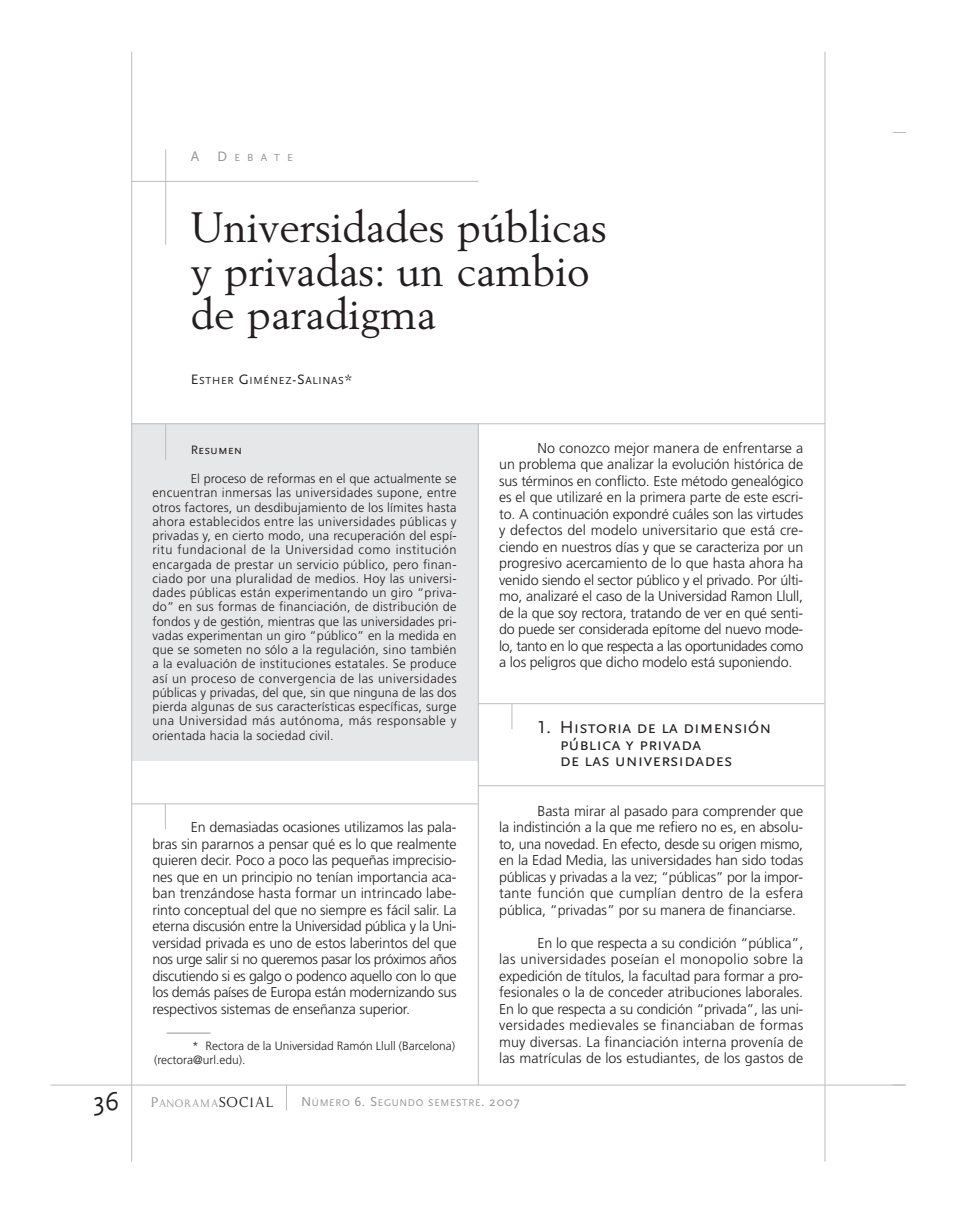
<style>
.page{position:relative;width:957px;height:1212px;background:#fff}
.page>*{position:absolute;margin:0;border:0;box-sizing:border-box;transform-origin:0 0}
.t1{font:42px/43.5px "Berling";color:#231f20}
.t2{font:18px/16.5px "Scala Sans Caps";color:#231f20}
.t3{font:300 14.25px/16.5px "Frutiger";letter-spacing:-.01em;color:#231f20;text-align:justify}
.t4{font:14.25px "Scala Sans Caps";color:#939598}
.t5{font:300 12.75px/14.2px "Frutiger";letter-spacing:.015em;color:#231f20;text-align:justify}
.t6{font:12.75px "Scala Sans Caps";color:#231f20}
.t7{font:12.3px "Kopy Katt Kut";letter-spacing:.07em;color:#939598}
.t8{font:300 12px/14.4px "Frutiger";letter-spacing:-.005em;color:#231f20}
.t9{font:10.65px "Scala Sans Caps";letter-spacing:.065em;color:#231f20}
.t10{font:10.65px "Scala Sans Caps";letter-spacing:.665em;color:#939598}
.t11{font:10.2px "Scala Sans Caps";letter-spacing:.065em;color:#939598}
.s1{font-size:14.25px}
.s2{font-family:"Scala Sans";font-size:27px;color:#231f20}
.s3{font-size:16.5px}
.s4{font-size:16.5px;color:#231f20}
.s5{font-size:13.5px}
.s6{font-family:"Scala Sans";font-size:13.5px}
</style>
<div class="page">
<div style="left:131px;top:424px;width:347px;height:337px;background:#e6e7e8"></div>
<svg style="left:892px;top:132px;width:13px;height:1px"></svg>
<svg style="left:286px;top:1085px;width:1px;height:25px"></svg>
<hr style="left:50px;top:1084px;width:855px;height:1px;background:#bbbdc0">
<hr style="left:131px;top:52px;width:1px;height:1109px;background:#bbbdc0">
<hr style="left:824px;top:52px;width:1px;height:1109px;background:#bbbdc0">
<hr style="left:478px;top:424px;width:1px;height:661px;background:#bbbdc0">
<hr style="left:132px;top:181px;width:346px;height:1px;background:#bbbdc0">
<hr style="left:165px;top:149px;width:1px;height:96px;background:#bbbdc0">
<hr style="left:165px;top:424px;width:1px;height:36px;background:#bbbdc0">
<hr style="left:132px;top:423px;width:693px;height:1px;background:#bbbdc0">
<hr style="left:167px;top:1033px;width:44px;height:1px;background:#939598">
<hr style="left:131px;top:803px;width:347px;height:1px;background:#bbbdc0">
<svg style="left:165px;top:804px;width:1px;height:25px"></svg>
<hr style="left:478px;top:703px;width:346px;height:1px;background:#bbbdc0">
<hr style="left:478px;top:785px;width:346px;height:1px;background:#bbbdc0">
<svg style="left:511px;top:704px;width:1px;height:25px"></svg>
<p class="t4" style="left:191px;top:148px;width:10px">A</p>
<p class="t10" style="left:217px;top:151px;width:77px"><span class="s1">D</span>EBATE</p>
<h1 class="t1" style="left:191px;top:209px;width:417px">Universidades públicas y privadas: un cambio de paradigma</h1>
<p class="t9" style="left:191px;top:374px;width:162px"><span class="s1">E</span>STHER <span class="s1">G</span>IMÉNEZ<span class="s1">-S</span>ALINAS<span class="s1">*</span></p>
<p class="t6" style="left:191px;top:442px;width:53px">Resumen</p>
<p class="t5" style="left:152px;top:472px;width:306px;text-indent:38px">El proceso de reformas en el que actualmente se encuentran inmersas las universidades supone, entre otros factores, un desdibujamiento de los límites hasta ahora establecidos entre las universidades públicas y privadas y, en cierto modo, una recuperación del espí&shy;ritu fundacional de la Universidad como institución encargada de prestar un servicio público, pero finan&shy;ciado por una pluralidad de medios. Hoy las universi&shy;dades públicas están experimentando un giro “priva&shy;do” en sus formas de financiación, de distribución de fondos y de gestión, mientras que las universidades pri&shy;vadas experimentan un giro “público” en la medida en que se someten no sólo a la regulación, sino también a la evaluación de instituciones estatales. Se produce así un proceso de convergencia de las universidades públicas y privadas, del que, sin que ninguna de las dos pierda algunas de sus características específicas, surge una Universidad más autónoma, más responsable y orientada hacia la sociedad civil.</p>
<p class="t3" style="left:152px;top:820px;width:306px;text-indent:38px">En demasiadas ocasiones utilizamos las pala&shy;bras sin pararnos a pensar qué es lo que realmente quieren decir. Poco a poco las pequeñas imprecisio&shy;nes que en un principio no tenían importancia aca&shy;ban trenzándose hasta formar un intrincado labe&shy;rinto conceptual del que no siempre es fácil salir. La eterna discusión entre la Universidad pública y la Uni&shy;versidad privada es uno de estos laberintos del que nos urge salir si no queremos pasar los próximos años discutiendo si es galgo o podenco aquello con lo que los demás países de Europa están modernizando sus respectivos sistemas de enseñanza superior.</p>
<p class="t8" style="left:154px;top:1039px;width:303px;text-indent:38px">* Rectora de la Universidad Ramón Llull (Barcelona) (rectora@url.edu).</p>
<p class="t3" style="left:499px;top:441px;width:306px;text-indent:38px">No conozco mejor manera de enfrentarse a un problema que analizar la evolución histórica de sus términos en conflicto. Este método genealógico es el que utilizaré en la primera parte de este escri&shy;to. A continuación expondré cuáles son las virtudes y defectos del modelo universitario que está cre&shy;ciendo en nuestros días y que se caracteriza por un progresivo acercamiento de lo que hasta ahora ha venido siendo el sector público y el privado. Por últi&shy;mo, analizaré el caso de la Universidad Ramon Llull, de la que soy rectora, tratando de ver en qué senti&shy;do puede ser considerada epítome del nuevo mode&shy;lo, tanto en lo que respecta a las oportunidades como a los peligros que dicho modelo está suponiendo.</p>
<p class="t2" style="left:560px;top:719px;width:213px;text-indent:-22px">1. Historia de la dimensión pública y privada<br>de las universidades</p>
<p class="t3" style="left:499px;top:804px;width:306px;text-indent:38px">Basta mirar al pasado para comprender que la indistinción a la que me refiero no es, en absolu&shy;to, una novedad. En efecto, desde su origen mismo, en la Edad Media, las universidades han sido todas públicas y privadas a la vez; “públicas” por la impor&shy;tante función que cumplían dentro de la esfera pública, “privadas” por su manera de financiarse.</p>
<p class="t3" style="left:499px;top:936px;width:306px;text-indent:38px">En lo que respecta a su condición “pública”, las universidades poseían el monopolio sobre la expedición de títulos, la facultad para formar a pro&shy;fesionales o la de conceder atribuciones laborales.<br>En lo que respecta a su condición “privada”, las uni&shy;versidades medievales se financiaban de formas muy diversas. La financiación interna provenía de las matrículas de los estudiantes, de los gastos de</p>
<p class="t7" style="left:94px;top:1098px;width:181px"><span class="s2">36</span> <span class="s3">P</span>ANORAMA<span class="s4">SOCIAL</span></p>
<p class="t11" style="left:301px;top:1097px;width:220px"><span class="s5">N</span>ÚMERO <span class="s5">6. S</span>EGUNDO SEMESTRE<span class="s5">.</span> <span class="s6">2007</span></p>
</div>
